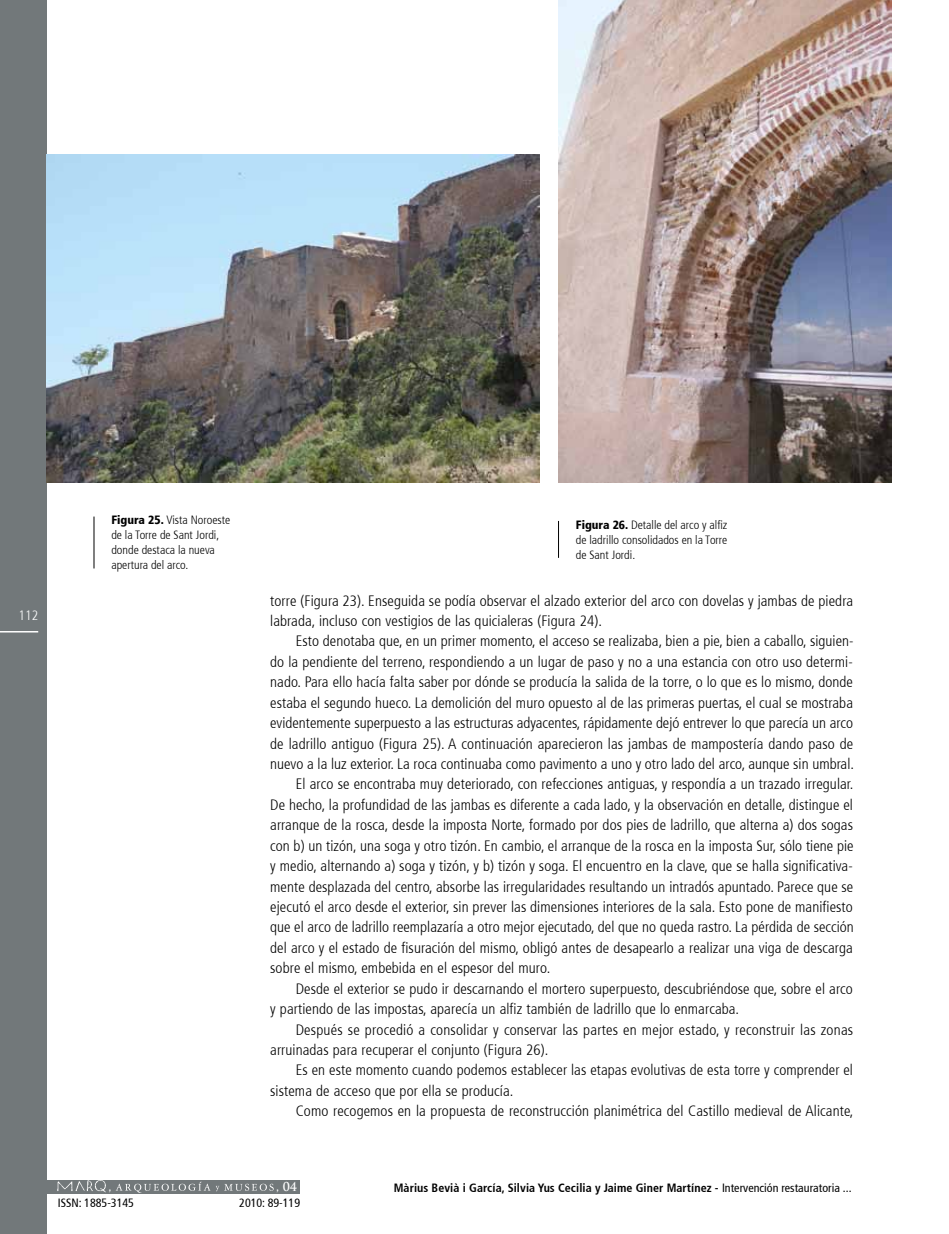
<style>
.page{position:relative;width:949px;height:1234px;background:#fff}
.page>*{position:absolute;margin:0;border:0;box-sizing:border-box;transform-origin:0 0}
.t1{font:300 condensed 15px/20.4px "Frutiger 47";letter-spacing:.005em;color:#000}
.t2{font:300 condensed 13.5px "Frutiger 47";color:#fff}
.t3{font:300 condensed 12px/15px "Frutiger 47";color:#000}
.t4{font:700 condensed 12px "Frutiger 67";letter-spacing:.005em;color:#000}
.t5{font:condensed 12px "Frutiger 57";color:#000}
.t6{font:700 12px "Trajan Pro";color:#fff}
.s1{font-family:"Frutiger 77";font-weight:900}
.s2{font-family:"Frutiger 57";font-weight:400}
</style>
<div class="page">
<div style="left:0;top:0;width:47px;height:1233px;background:#72787a"></div>
<hr style="left:0;top:631px;width:38px;height:1px;background:#fff">
<div style="left:47px;top:1179px;width:252px;height:14px;background:#72787a"></div>
<img style="left:56px;top:1179px;width:55px;height:13px">
<svg style="left:115px;top:1181px;width:95px;height:11px"></svg>
<svg style="left:216px;top:1183px;width:57px;height:7px"></svg>
<img style="left:47px;top:155px;width:492px;height:328px">
<img style="left:558px;top:0;width:333px;height:483px">
<hr style="left:94px;top:516px;width:1px;height:52px;background:#000">
<hr style="left:558px;top:521px;width:1px;height:36px;background:#000">
<p class="t2" style="left:19px;top:607px;width:21px">112</p>
<p class="t3" style="left:111px;top:513px;width:120px"><span class="s1">Figura 25.</span> Vista Noroeste de la Torre de Sant Jordi, donde destaca la nueva apertura del arco.</p>
<p class="t3" style="left:575px;top:517px;width:153px;text-align:justify"><span class="s1">Figura 26.</span> Detalle del arco y alfiz de ladrillo consolidados en la Torre de Sant Jordi.</p>
<p class="t1" style="left:270px;top:590px;width:584px">torre (Figura 23). Enseguida se podía observar el alzado exterior del arco con dovelas y jambas de piedra labrada, incluso con vestigios de las quicialeras (Figura 24).</p>
<p class="t1" style="left:296px;top:631px;width:559px">Esto denotaba que, en un primer momento, el acceso se realizaba, bien a pie, bien a caballo, siguien-</p>
<p class="t1" style="left:270px;top:651px;width:584px">do la pendiente del terreno, respondiendo a un lugar de paso y no a una estancia con otro uso determi-</p>
<p class="t1" style="left:270px;top:672px;width:584px">nado. Para ello hacía falta saber por dónde se producía la salida de la torre, o lo que es lo mismo, donde</p>
<p class="t1" style="left:270px;top:692px;width:584px">estaba el segundo hueco. La demolición del muro opuesto al de las primeras puertas, el cual se mostraba</p>
<p class="t1" style="left:270px;top:712px;width:584px">evidentemente superpuesto a las estructuras adyacentes, rápidamente dejó entrever lo que parecía un arco</p>
<p class="t1" style="left:270px;top:733px;width:584px">de ladrillo antiguo (Figura 25). A continuación aparecieron las jambas de mampostería dando paso de</p>
<p class="t1" style="left:270px;top:753px;width:585px">nuevo a la luz exterior. La roca continuaba como pavimento a uno y otro lado del arco, aunque sin umbral.</p>
<p class="t1" style="left:296px;top:774px;width:559px">El arco se encontraba muy deteriorado, con refecciones antiguas, y respondía a un trazado irregular.</p>
<p class="t1" style="left:270px;top:794px;width:584px">De hecho, la profundidad de las jambas es diferente a cada lado, y la observación en detalle, distingue el</p>
<p class="t1" style="left:270px;top:814px;width:584px">arranque de la rosca, desde la imposta Norte, formado por dos pies de ladrillo, que alterna a) dos sogas</p>
<p class="t1" style="left:270px;top:835px;width:584px">con b) un tizón, una soga y otro tizón. En cambio, el arranque de la rosca en la imposta Sur, sólo tiene pie</p>
<p class="t1" style="left:270px;top:855px;width:584px">y medio, alternando a) soga y tizón, y b) tizón y soga. El encuentro en la clave, que se halla significativa-</p>
<p class="t1" style="left:270px;top:876px;width:584px">mente desplazada del centro, absorbe las irregularidades resultando un intradós apuntado. Parece que se</p>
<p class="t1" style="left:270px;top:896px;width:584px">ejecutó el arco desde el exterior, sin prever las dimensiones interiores de la sala. Esto pone de manifiesto</p>
<p class="t1" style="left:270px;top:917px;width:585px">que el arco de ladrillo reemplazaría a otro mejor ejecutado, del que no queda rastro. La pérdida de sección</p>
<p class="t1" style="left:270px;top:937px;width:584px">del arco y el estado de fisuración del mismo, obligó antes de desapearlo a realizar una viga de descarga</p>
<p class="t1" style="left:270px;top:957px;width:281px">sobre el mismo, embebida en el espesor del muro.</p>
<p class="t1" style="left:296px;top:978px;width:558px">Desde el exterior se pudo ir descarnando el mortero superpuesto, descubriéndose que, sobre el arco</p>
<p class="t1" style="left:270px;top:998px;width:470px">y partiendo de las impostas, aparecía un alfiz también de ladrillo que lo enmarcaba.</p>
<p class="t1" style="left:296px;top:1019px;width:558px">Después se procedió a consolidar y conservar las partes en mejor estado, y reconstruir las zonas</p>
<p class="t1" style="left:270px;top:1039px;width:280px">arruinadas para recuperar el conjunto (Figura 26).</p>
<p class="t1" style="left:296px;top:1059px;width:558px">Es en este momento cuando podemos establecer las etapas evolutivas de esta torre y comprender el</p>
<p class="t1" style="left:270px;top:1080px;width:245px">sistema de acceso que por ella se producía.</p>
<p class="t1" style="left:296px;top:1100px;width:559px">Como recogemos en la propuesta de reconstrucción planimétrica del Castillo medieval de Alicante,</p>
<p class="t6" style="left:108px;top:1178px;width:4px">,</p>
<p class="t6" style="left:276px;top:1178px;width:23px">, 04</p>
<p class="t4" style="left:393px;top:1180px;width:459px">Màrius Bevià i García, Silvia Yus Cecilia y Jaime Giner Martínez - <span class="s2">Intervención restauratoria ...</span></p>
<p class="t5" style="left:58px;top:1195px;width:78px">ISSN: 1885-3145</p>
<p class="t5" style="left:239px;top:1195px;width:62px">2010: 89-119</p>
</div>
